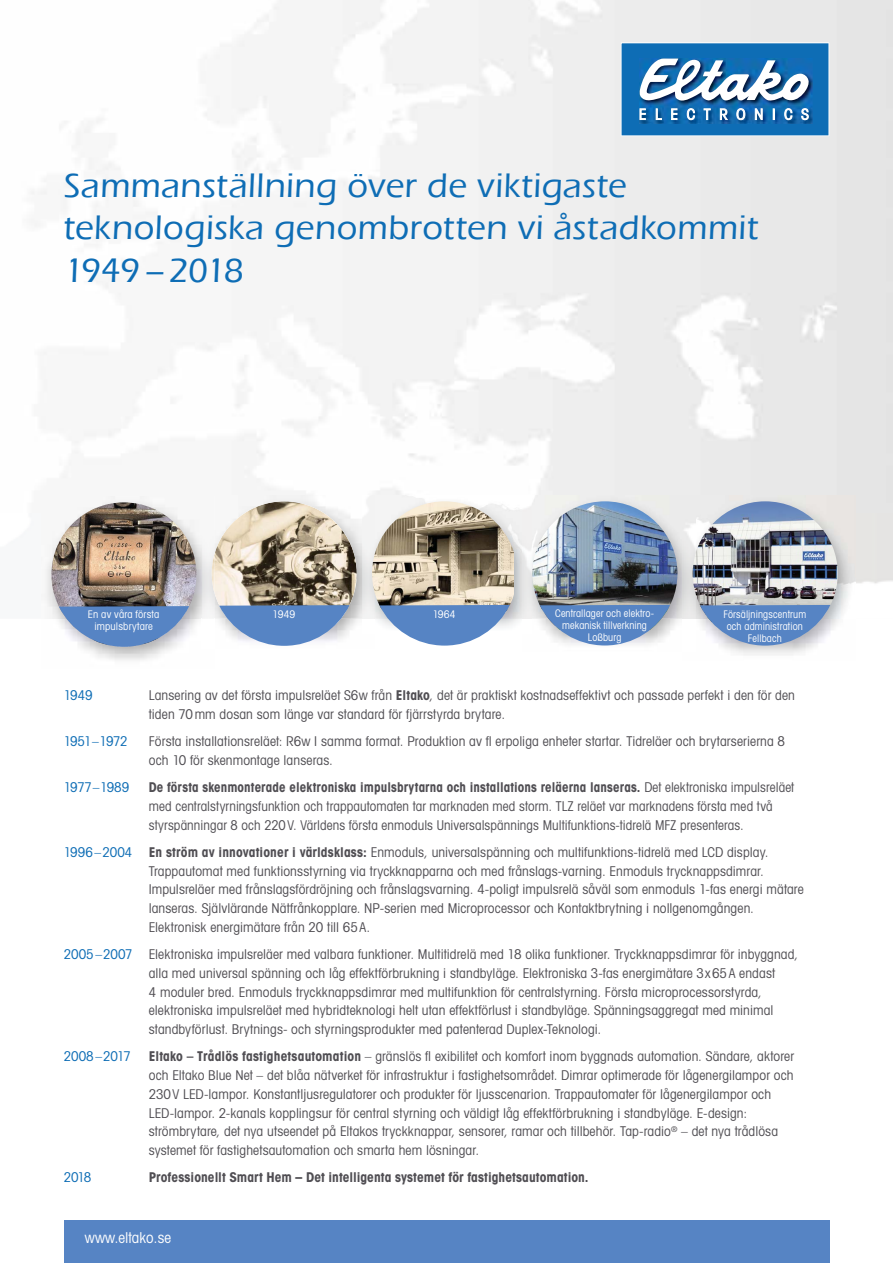
<style>
.page{position:relative;width:893px;height:1263px;background:#fff}
.page>*{position:absolute;margin:0;border:0;box-sizing:border-box;transform-origin:0 0}
.t1{font:500 35.1px/42.2px "Eras ITC";letter-spacing:.01em;color:#0e6db5}
.t2{font:condensed 15px "Avant Garde";color:#fff}
.t3{font:condensed 13.5px/18.8px "Avant Garde";letter-spacing:.01em;color:#504e53}
.t4{font:700 condensed 13.5px "Avant Garde";letter-spacing:.005em;color:#504e53}
.t5{font:condensed 13.5px "Avant Garde";letter-spacing:-.025em;color:#0e6db5}
.t6{font:condensed 13.5px "Avant Garde";letter-spacing:-.055em;color:#0e6db5}
.t7{font:condensed 10.5px/12px "Avant Garde";letter-spacing:.015em;color:#fff;text-align:center;scale:.96 1}
.t8{font:condensed 10.5px/12px "Avant Garde";letter-spacing:.015em;color:#fff;text-align:center}
.s1{font-weight:700}
.s2{color:#0e6db5}
.s3{font-family:"Century Gothic";font-stretch:normal}
</style>
<div class="page">
<div style="left:64px;top:1220px;width:765px;height:43px;background:#5684c4"></div>
<svg style="left:621px;top:43px;width:208px;height:93px"></svg>
<img style="left:41px;top:495px;width:814px;height:124px">
<img style="left:214px;top:501px;width:143px;height:125px">
<img style="left:362px;top:495px;width:13px;height:124px">
<img style="left:372px;top:501px;width:141px;height:111px">
<img style="left:522px;top:495px;width:9px;height:124px">
<img style="left:532px;top:501px;width:145px;height:129px">
<img style="left:683px;top:495px;width:12px;height:124px">
<img style="left:693px;top:501px;width:145px;height:135px">
<img style="left:202px;top:496px;width:12px;height:123px">
<img style="left:212px;top:554px;width:2px;height:39px">
<img style="left:51px;top:502px;width:145px;height:135px">
<svg style="left:59px;top:606px;width:130px;height:41px"></svg>
<svg style="left:219px;top:605px;width:130px;height:41px"></svg>
<svg style="left:379px;top:605px;width:131px;height:41px"></svg>
<svg style="left:540px;top:605px;width:130px;height:41px"></svg>
<svg style="left:700px;top:605px;width:130px;height:41px"></svg>
<h1 class="t1" style="left:64px;top:165px;width:696px">Sammanställning över de viktigaste teknologiska genombrotten vi åstadkommit<br>1949 –2018</h1>
<p class="t8" style="left:88px;top:609px;width:73px">En av våra första impulsbrytare</p>
<p class="t8" style="left:273px;top:609px;width:24px">1949</p>
<p class="t8" style="left:433px;top:609px;width:25px">1964</p>
<p class="t7" style="left:555px;top:608px;width:104px">Centrallager och elektro&shy;mekanisk tillverkning<br>Loßburg</p>
<p class="t7" style="left:723px;top:609px;width:88px">Försäljningscentrum och administration<br>Fellbach</p>
<p class="t5" style="left:64px;top:690px;width:30px">1949</p>
<p class="t3" style="left:149px;top:687px;width:648px">Lansering av det första impulsreläet S6w från <span class="s1">Eltako</span>, det är praktiskt kostnadseffektivt och passade perfekt i den för den tiden 70mm dosan som länge var standard för fjärrstyrda brytare.</p>
<p class="t6" style="left:64px;top:736px;width:66px">1951–1972</p>
<p class="t3" style="left:149px;top:733px;width:638px">Första installationsreläet: R6w I samma format. Produktion av fl erpoliga enheter startar. Tidreläer och brytarserierna 8 och 10 för skenmontage lanseras.</p>
<p class="t5" style="left:64px;top:782px;width:67px">1977–1989</p>
<p class="t3" style="left:149px;top:779px;width:647px"><span class="s1">De första skenmonterade elektroniska impulsbrytarna och installations reläerna lanseras.</span> Det elektroniska impulsreläet med centralstyrningsfunktion och trappautomaten tar marknaden med storm. TLZ reläet var marknadens första med två styrspänningar 8 och 220V. Världens första enmoduls Universalspännings Multifunktions-tidrelä MFZ presenteras.</p>
<p class="t3" style="left:149px;top:844px;width:656px;text-indent:-85px"><span class="s2">1996–2004</span> <span class="s1">En ström av innovationer i världsklass:</span> Enmoduls, universalspänning och multifunktions-tidrelä med LCD display.<br>Trappautomat med funktionsstyrning via tryckknapparna och med frånslags-varning. Enmoduls trycknappsdimrar.<br>Impulsreläer med frånslagsfördröjning och frånslagsvarning. 4-poligt impulsrelä såväl som enmoduls 1-fas energi mätare lanseras. Självlärande Nätfrånkopplare. NP-serien med Microprocessor och Kontaktbrytning i nollgenomgången.<br>Elektronisk energimätare från 20 till 65A.</p>
<p class="t3" style="left:149px;top:946px;width:651px;text-indent:-85px"><span class="s2">2005–2007</span> Elektroniska impulsreläer med valbara funktioner. Multitidrelä med 18 olika funktioner. Tryckknappsdimrar för inbyggnad, alla med universal spänning och låg effektförbrukning i standbyläge. Elektroniska 3-fas energimätare 3x65A endast<br>4 moduler bred. Enmoduls tryckknappsdimrar med multifunktion för centralstyrning. Första microprocessorstyrda, elektroniska impulsreläet med hybridteknologi helt utan effektförlust i standbyläge. Spänningsaggregat med minimal standbyförlust. Brytnings- och styrningsprodukter med patenterad Duplex-Teknologi.</p>
<p class="t5" style="left:64px;top:1052px;width:69px">2008–2017</p>
<p class="t3" style="left:149px;top:1048px;width:647px"><span class="s1">Eltako – Trådlös fastighetsautomation</span> – gränslös fl exibilitet och komfort inom byggnads automation. Sändare, aktorer och Eltako Blue Net – det blåa nätverket för infrastruktur i fastighetsområdet. Dimrar optimerade för lågenergilampor och 230V LED-lampor. Konstantljusregulatorer och produkter för ljusscenarion. Trappautomater för lågenergilampor och LED-lampor. 2-kanals kopplingsur för central styrning och väldigt låg effektförbrukning i standbyläge. E-design: strömbrytare, det nya utseendet på Eltakos tryckknappar, sensorer, ramar och tillbehör. Tap-radio<sup>®</sup> – det nya trådlösa systemet för fastighetsautomation och smarta hem lösningar.</p>
<p class="t5" style="left:64px;top:1173px;width:29px">2018</p>
<p class="t4" style="left:149px;top:1173px;width:441px">Professionellt Smart Hem <span class="s3">–</span> Det intelligenta systemet för fastighetsautomation.</p>
<p class="t2" style="left:85px;top:1232px;width:88px">www.eltako.se</p>
</div>
